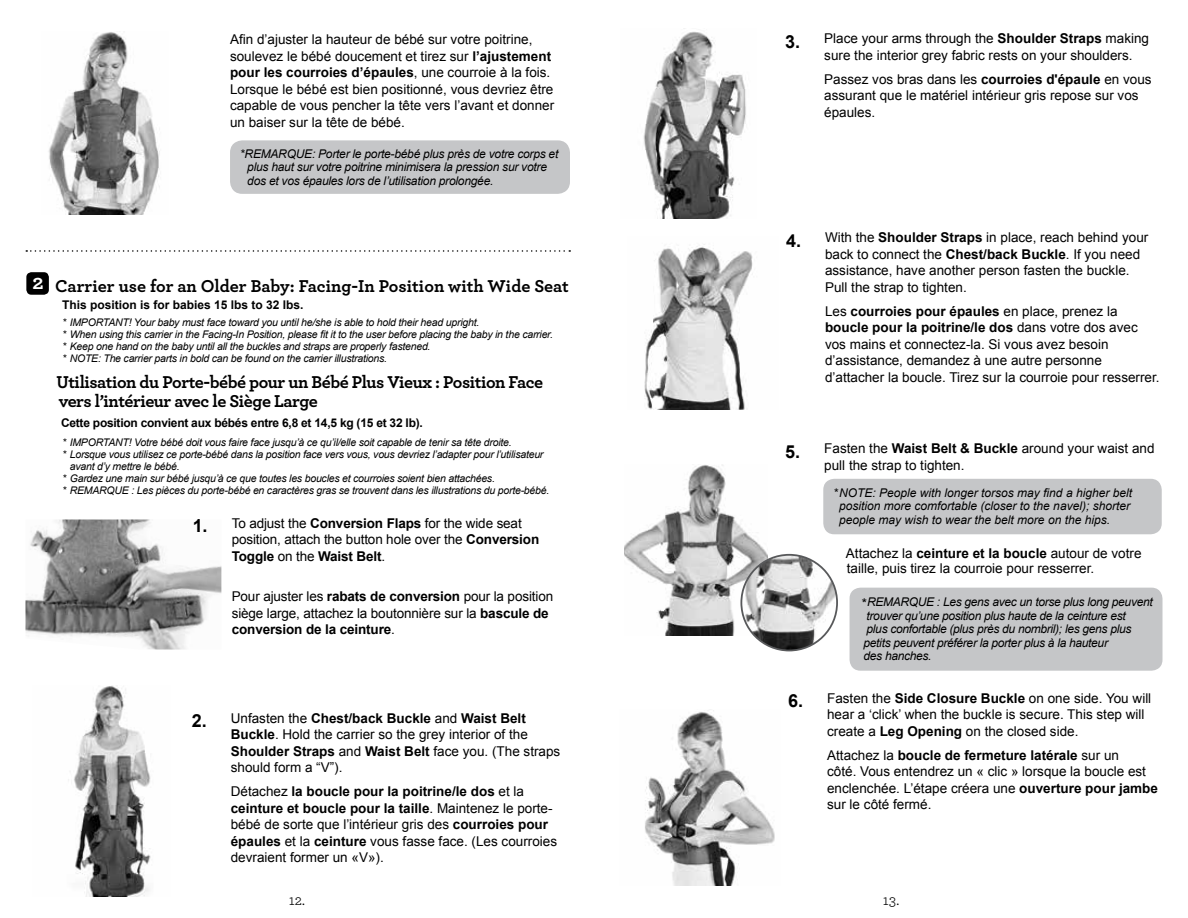
<style>
.page{position:relative;width:1188px;height:918px;background:#fff}
.page>*{position:absolute;margin:0;border:0;box-sizing:border-box;transform-origin:0 0}
.t1{font:700 18px/19.5px "Archer";letter-spacing:-.025em;color:#000}
.t2{font:700 18px "Archer";color:#000}
.t3{font:15.3px "Archer";color:#000}
.t4{font:13.5px/16.5px "Arial";color:#000}
.t5{font:italic 12px/13.5px "Arial";letter-spacing:-.02em;color:#000}
.t6{font:italic 12px/13.5px "Arial";color:#000}
.t7{font:700 12px "Arial";letter-spacing:-.02em;color:#000}
.t8{font:700 12px "Arial";color:#000}
.t9{font:italic 10.5px/12px "Arial";letter-spacing:-.02em;color:#000}
.s1{font-weight:700}
.s2{font-weight:700;font-size:18px}
.s3{font-style:normal;font-size:13.5px}
</style>
<div class="page">
<div style="left:823px;top:479px;width:339px;height:55px;background:#c5c6c8;border-radius:11px"></div>
<div style="left:850px;top:588px;width:312px;height:83px;background:#c5c6c8;border-radius:11px"></div>
<img style="left:26px;top:519px;width:195px;height:131px">
<img style="left:624px;top:465px;width:143px;height:171px">
<img style="left:644px;top:244px;width:109px;height:166px">
<img style="left:643px;top:32px;width:103px;height:187px">
<img style="left:68px;top:686px;width:83px;height:210px">
<img style="left:741px;top:555px;width:96px;height:96px;border-radius:48px">
<div style="left:740px;top:554px;width:98px;height:97px;border:2px solid #58595b;border-radius:50%"></div>
<img style="left:645px;top:710px;width:130px;height:176px">
<div style="left:26px;top:272px;width:23px;height:23px;background:#000;border-radius:5px"></div>
<svg style="left:26px;top:250px;width:544px;height:2px"></svg>
<div style="left:230px;top:140px;width:340px;height:54px;background:#c5c6c8;border-radius:12px"></div>
<img style="left:48px;top:32px;width:112px;height:183px">
<p class="t4" style="left:230px;top:32px;width:326px">Afin d’ajuster la hauteur de bébé sur votre poitrine, soulevez le bébé doucement et tirez sur <span class="s1">l’ajustement pour les courroies d’épaules</span>, une courroie à la fois.<br>Lorsque le bébé est bien positionné, vous devriez être capable de vous pencher la tête vers l’avant et donner un baiser sur la tête de bébé.</p>
<p class="t5" style="left:247px;top:147px;width:313px;text-indent:-8px">*REMARQUE: Porter le porte-bébé plus près de votre corps et plus haut sur votre poitrine minimisera la pression sur votre dos et vos épaules lors de l’utilisation prolongée.</p>
<h1 class="t2" style="left:33px;top:271px;width:538px"><sup>2</sup> Carrier use for an Older Baby: Facing-In Position with Wide Seat</h1>
<p class="t8" style="left:62px;top:297px;width:243px">This position is for babies 15 lbs to 32 lbs.</p>
<p class="t9" style="left:62px;top:317px;width:492px">* IMPORTANT! Your baby must face toward you until he/she is able to hold their head upright.<br>* When using this carrier in the Facing-In Position, please fit it to the user before placing the baby in the carrier. * Keep one hand on the baby until all the buckles and straps are properly fastened.<br>* NOTE: The carrier parts in bold can be found on the carrier illustrations.</p>
<h1 class="t1" style="left:57px;top:371px;width:488px">Utilisation du Porte-bébé pour un Bébé Plus Vieux : Position Face vers l’intérieur avec le Siège Large</h1>
<p class="t7" style="left:61px;top:415px;width:363px">Cette position convient aux bébés entre 6,8 et 14,5 kg (15 et 32 lb).</p>
<p class="t9" style="left:62px;top:436px;width:451px">* IMPORTANT! Votre bébé doit vous faire face jusqu’à ce qu’il/elle soit capable de tenir sa tête droite.</p>
<p class="t9" style="left:62px;top:448px;width:483px">* Lorsque vous utilisez ce porte-bébé dans la position face vers vous, vous devriez l’adapter pour l’utilisateur</p>
<p class="t9" style="left:70px;top:460px;width:111px">avant d’y mettre le bébé.</p>
<p class="t9" style="left:62px;top:472px;width:434px">* Gardez une main sur bébé jusqu’à ce que toutes les boucles et courroies soient bien attachées.</p>
<p class="t9" style="left:62px;top:484px;width:489px">* REMARQUE : Les pièces du porte-bébé en caractères gras se trouvent dans les illustrations du porte-bébé.</p>
<p class="t4" style="left:232px;top:515px;width:309px;text-indent:-39px"><span class="s2">1.</span> To adjust the <span class="s1">Conversion Flaps</span> for the wide seat position, attach the button hole over the <span class="s1">Conversion<br>Toggle</span> on the <span class="s1">Waist Belt</span>.</p>
<p class="t4" style="left:232px;top:588px;width:323px">Pour ajuster les <span class="s1">rabats de conversion</span> pour la position siège large, attachez la boutonnière sur la <span class="s1">bascule de conversion de la ceinture</span>.</p>
<p class="t4" style="left:231px;top:710px;width:331px;text-indent:-39px"><span class="s2">2.</span> Unfasten the <span class="s1">Chest/back Buckle</span> and <span class="s1">Waist Belt Buckle</span>. Hold the carrier so the grey interior of the <span class="s1">Shoulder Straps</span> and <span class="s1">Waist Belt</span> face you. (The straps should form a “V”).</p>
<p class="t4" style="left:231px;top:784px;width:328px">Détachez <span class="s1">la boucle pour la poitrine/le dos</span> et la <span class="s1">ceinture et boucle pour la taille</span>. Maintenez le porte&shy;bébé de sorte que l’intérieur gris des <span class="s1">courroies pour épaules</span> et la <span class="s1">ceinture</span> vous fasse face. (Les courroies devraient former un «V»).</p>
<p class="t3" style="left:289px;top:889px;width:18px">12.</p>
<p class="t4" style="left:824px;top:30px;width:326px;text-indent:-39px"><span class="s2">3.</span> Place your arms through the <span class="s1">Shoulder Straps</span> making sure the interior grey fabric rests on your shoulders.</p>
<p class="t4" style="left:824px;top:71px;width:329px">Passez vos bras dans les <span class="s1">courroies d'épaule</span> en vous assurant que le matériel intérieur gris repose sur vos épaules.</p>
<p class="t4" style="left:825px;top:229px;width:325px;text-indent:-39px"><span class="s2">4.</span> With the <span class="s1">Shoulder Straps</span> in place, reach behind your back to connect the <span class="s1">Chest/back Buckle</span>. If you need assistance, have another person fasten the buckle.<br>Pull the strap to tighten.</p>
<p class="t4" style="left:825px;top:303px;width:336px">Les <span class="s1">courroies pour épaules</span> en place, prenez la <span class="s1">boucle pour la poitrine/le dos</span> dans votre dos avec vos mains et connectez-la. Si vous avez besoin d’assistance, demandez à une autre personne d’attacher la boucle. Tirez sur la courroie pour resserrer.</p>
<p class="t4" style="left:824px;top:440px;width:332px;text-indent:-39px"><span class="s2">5.</span> Fasten the <span class="s1">Waist Belt &amp; Buckle</span> around your waist and pull the strap to tighten.</p>
<p class="t6" style="left:839px;top:486px;width:294px;text-indent:-6px">*NOTE: People with longer torsos may find a higher belt position more comfortable (closer to the navel); shorter people may wish to wear the belt more on the hips.</p>
<p class="t4" style="left:846px;top:546px;width:297px;line-height:15px">Attachez la <span class="s1">ceinture et la boucle</span> autour de votre taille, puis tirez la courroie pour resserrer.</p>
<p class="t5" style="left:862px;top:595px;width:293px"><span class="s3">*</span>REMARQUE : Les gens avec un torse plus long peuvent trouver qu’une position plus haute de la ceinture est<br>plus confortable (plus près du nombril); les gens plus petits peuvent préférer la porter plus à la hauteur<br>des hanches.</p>
<p class="t4" style="left:827px;top:690px;width:326px;text-indent:-39px"><span class="s2">6.</span> Fasten the <span class="s1">Side Closure Buckle</span> on one side. You will hear a ‘click’ when the buckle is secure. This step will create a <span class="s1">Leg Opening</span> on the closed side.</p>
<p class="t4" style="left:827px;top:747px;width:332px">Attachez la <span class="s1">boucle de fermeture latérale</span> sur un<br>côté. Vous entendrez un « clic » lorsque la boucle est enclenchée. L’étape créera une <span class="s1">ouverture pour jambe </span>sur le côté fermé.</p>
<p class="t3" style="left:883px;top:889px;width:18px">13.</p>
</div>
